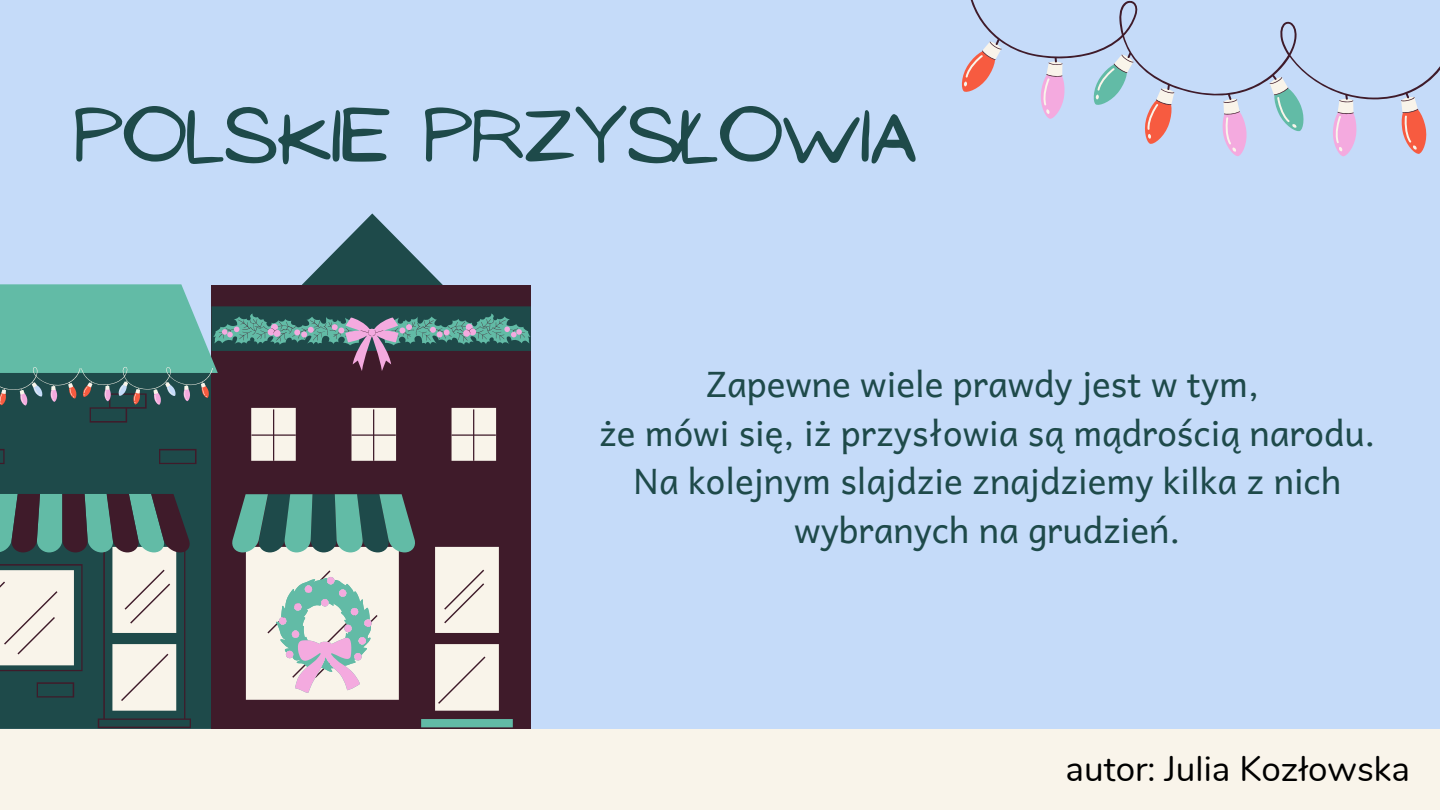
<style>
.page{position:relative;width:1440px;height:810px;background:#c5dbf9}
.page>*{position:absolute;margin:0;border:0;box-sizing:border-box;transform-origin:0 0}
.t1{font:70px "NF Ananias Regular";letter-spacing:-.02em;color:#1e4a4a}
.t2{font:35px/48.8px "Andika";color:#1e4a4a;text-align:center}
.t3{font:35px "Nunito";color:#000}
</style>
<div class="page">
<svg style="left:0;top:213px;width:413px;height:516px"></svg>
<div style="left:211px;top:286px;width:320px;height:443px;background:#3f1b2a"></div>
<svg style="left:0;top:255px;width:442px;height:29px"></svg>
<svg style="left:0;top:284px;width:513px;height:443px"></svg>
<svg style="left:0;top:494px;width:191px;height:58px;background:#4d6563"></svg>
<div style="left:0;top:729px;width:1440px;height:81px;background:#f9f4ea"></div>
<svg style="left:0;top:314px;width:531px;height:92px"></svg>
<svg style="left:276px;top:577px;width:96px;height:116px;background:#c5d0d0"></svg>
<svg style="left:1148px;top:142px;width:276px;height:15px"></svg>
<svg style="left:961px;top:0;width:479px;height:142px"></svg>
<p class="t1" style="left:74px;top:96px;width:845px">POLSKIE PRZYSŁOWIA</p>
<p class="t2" style="left:706px;top:358px;width:555px">Zapewne wiele prawdy jest w tym,</p>
<p class="t2" style="left:599px;top:407px;width:778px">że mówi się, iż przysłowia są mądrością narodu.<br>Na kolejnym slajdzie znajdziemy kilka z nich wybranych na grudzień.</p>
<p class="t3" style="left:1066px;top:746px;width:346px">autor: Julia Kozłowska</p>
</div>
